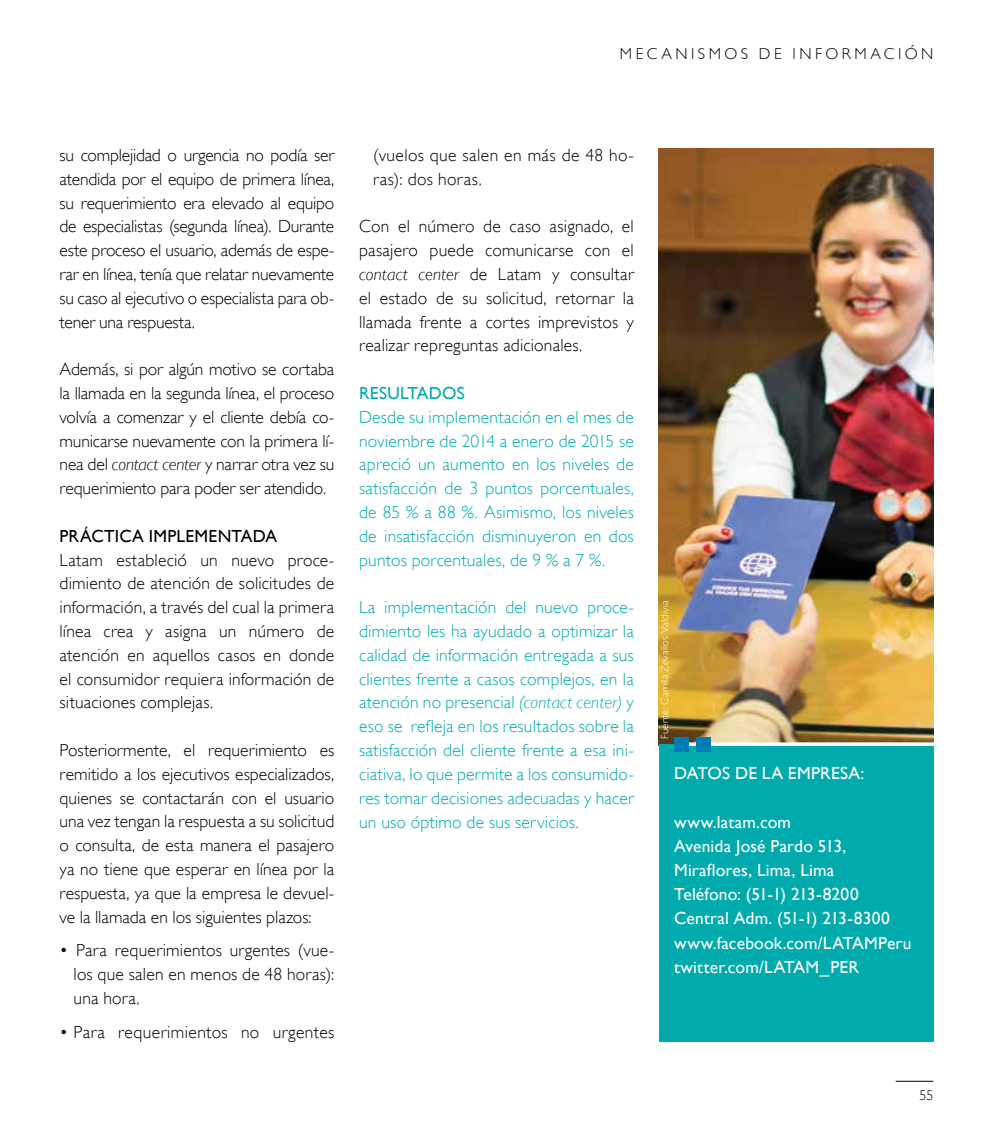
<style>
.page{position:relative;width:993px;height:1141px;background:#fff}
.page>*{position:absolute;margin:0;border:0;box-sizing:border-box;transform-origin:0 0}
.t1{font:300 17.5px/23.8px "Gill Sans";letter-spacing:.01em;color:#000;text-align:justify}
.t2{font:300 17.5px/23.8px "Gill Sans";letter-spacing:.01em;color:#00aaad;text-align:justify}
.t3{font:17.5px/24.2px "Gill Sans";letter-spacing:.01em;color:#fff}
.t4{font:17.5px "Gill Sans";letter-spacing:.015em;color:#000}
.t5{font:17.5px "Gill Sans";letter-spacing:.015em;color:#00aaad}
.t6{font:300 15.75px "Gill Sans";letter-spacing:.22em;color:#000}
.t7{font:300 14px "Gill Sans";color:#000}
.t8{font:300 10.5px "Gill Sans";letter-spacing:.03em;color:#fff}
.s1{font-style:italic}
</style>
<div class="page">
<hr style="left:895px;top:1081px;width:38px;height:1px;background:#000">
<img style="left:658px;top:149px;width:275px;height:595px">
<div style="left:658px;top:744px;width:275px;height:298px;background:#00aaad"></div>
<svg style="left:688px;top:742px;width:246px;height:4px"></svg>
<div style="left:673px;top:737px;width:15px;height:15px;background:#007bb3"></div>
<div style="left:696px;top:737px;width:15px;height:15px;background:#007bb3"></div>
<p class="t6" style="left:619px;top:44px;width:315px">MECANISMOS DE INFORMACIÓN</p>
<p class="t1" style="left:60px;top:143px;width:276px">su complejidad o urgencia no podía ser atendida por el equipo de primera línea, su requerimiento era elevado al equipo de especialistas (segunda línea). Durante este proceso el usuario, además de espe&shy;rar en línea, tenía que relatar nuevamente su caso al ejecutivo o especialista para ob&shy;tener una respuesta.</p>
<p class="t1" style="left:60px;top:357px;width:276px">Además, si por algún motivo se cortaba la llamada en la segunda línea, el proceso volvía a comenzar y el cliente debía co&shy;municarse nuevamente con la primera lí&shy;nea del <span class="s1">contact center</span> y narrar otra vez su requerimiento para poder ser atendido.</p>
<p class="t4" style="left:60px;top:526px;width:219px">PRÁCTICA IMPLEMENTADA</p>
<p class="t1" style="left:60px;top:548px;width:276px">Latam estableció un nuevo proce&shy;dimiento de atención de solicitudes de información, a través del cual la primera línea crea y asigna un número de atención en aquellos casos en donde el consumidor requiera información de situaciones complejas.</p>
<p class="t1" style="left:60px;top:738px;width:276px">Posteriormente, el requerimiento es remitido a los ejecutivos especializados, quienes se contactarán con el usuario una vez tengan la respuesta a su solicitud o consulta, de esta manera el pasajero ya no tiene que esperar en línea por la respuesta, ya que la empresa le devuel&shy;ve la llamada en los siguientes plazos:</p>
<p class="t1" style="left:74px;top:938px;width:262px;text-indent:-14px">• Para requerimientos urgentes (vue&shy;los que salen en menos de 48 horas): una hora.</p>
<p class="t1" style="left:60px;top:1020px;width:276px">• Para requerimientos no urgentes</p>
<p class="t1" style="left:373px;top:143px;width:262px">(vuelos que salen en más de 48 ho&shy;ras): dos horas.</p>
<p class="t1" style="left:359px;top:215px;width:276px">Con el número de caso asignado, el pasajero puede comunicarse con el <span class="s1">contact center</span> de Latam y consultar el estado de su solicitud, retornar la llamada frente a cortes imprevistos y realizar repreguntas adicionales.</p>
<p class="t5" style="left:359px;top:383px;width:107px">RESULTADOS</p>
<p class="t2" style="left:359px;top:405px;width:276px">Desde su implementación en el mes de noviembre de 2014 a enero de 2015 se apreció un aumento en los niveles de satisfacción de 3 puntos porcentuales, de 85 % a 88 %. Asimismo, los niveles de insatisfacción disminuyeron en dos puntos porcentuales, de 9 % a 7 %.</p>
<p class="t2" style="left:359px;top:595px;width:276px">La implementación del nuevo proce&shy;dimiento les ha ayudado a optimizar la calidad de información entregada a sus clientes frente a casos complejos, en la atención no presencial <span class="s1">(contact center)</span> y eso se refleja en los resultados sobre la satisfacción del cliente frente a esa ini&shy;ciativa, lo que permite a los consumido&shy;res tomar decisiones adecuadas y hacer un uso óptimo de sus servicios.</p>
<p class="t8" style="left:658px;top:739px;width:140px;rotate:-90deg">Fuente: Camila Zevallos Valdivia</p>
<p class="t3" style="left:673px;top:761px;width:192px">DATOS DE LA EMPRESA:</p>
<p class="t3" style="left:673px;top:810px;width:239px">www.latam.com<br>Avenida José Pardo 513,<br>Miraflores, Lima, Lima<br>Teléfono: (51-1) 213-8200<br>Central Adm. (51-1) 213-8300 www.facebook.com/LATAMPeru twitter.com/LATAM_PER</p>
<p class="t7" style="left:919px;top:1087px;width:15px">55</p>
</div>
